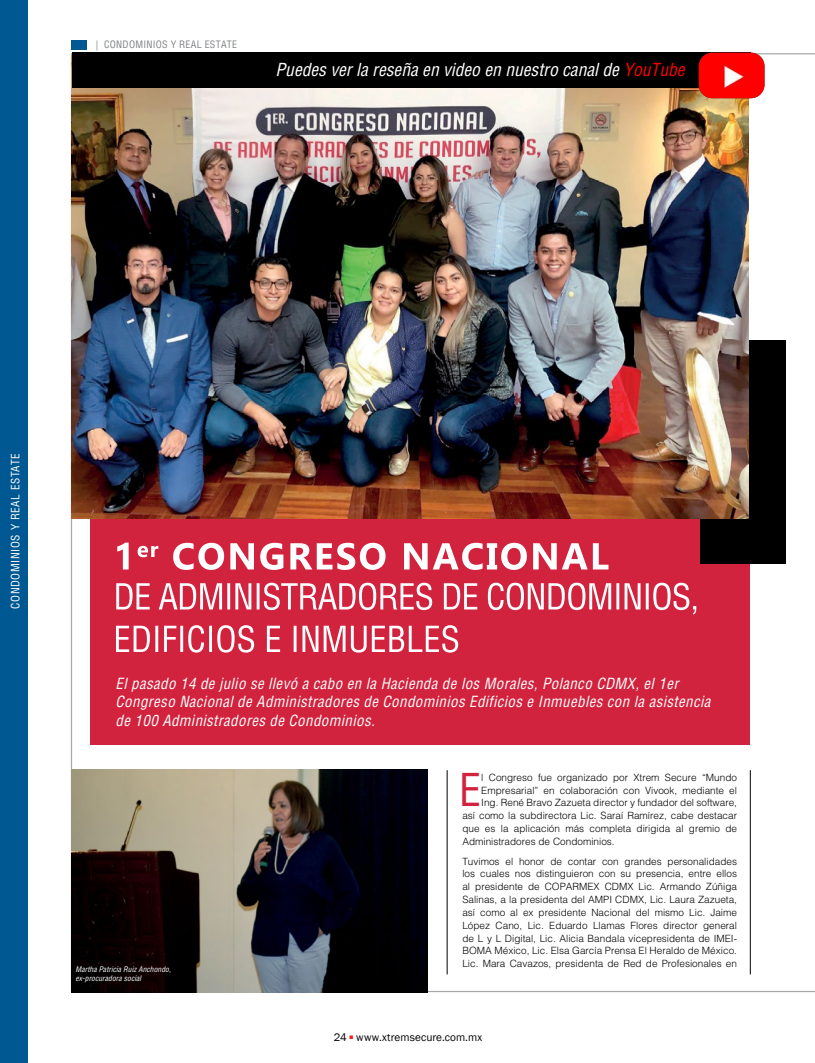
<style>
.page{position:relative;width:815px;height:1063px;background:#fff}
.page>*{position:absolute;margin:0;border:0;box-sizing:border-box;transform-origin:0 0}
.t1{font:condensed 44.12px "Helvetica LT Std";color:#d1223e}
.t2{font:italic condensed 17.5px "Helvetica LT Std";color:#fff}
.t3{font:italic condensed 15px/18.8px "Helvetica LT Std";letter-spacing:.025em;color:#fff}
.t4{font:11.25px "Franklin Gothic";letter-spacing:.01em;color:#000}
.t5{font:condensed 11.25px "Helvetica LT Std";letter-spacing:.05em;color:#fff}
.t6{font:300 10px/12.8px "Helvetica LT Std";color:#000;text-align:justify}
.t7{font:condensed 10px "Helvetica LT Std";letter-spacing:.025em;color:#808285}
.t8{font:italic condensed 7.5px/9px "Helvetica LT Std";letter-spacing:.01em;color:#fff}
.s1{color:#f00}
</style>
<div class="page">
<div style="left:0;top:0;width:28px;height:1063px;background:#005892"></div>
<div style="left:90px;top:443px;width:660px;height:301px;background:#d1223e"></div>
<div style="left:701px;top:340px;width:85px;height:223px;background:#000"></div>
<div style="left:71px;top:40px;width:15px;height:10px;background:#005892"></div>
<img style="left:71px;top:55px;width:678px;height:463px">
<svg style="left:116px;top:625px;width:342px;height:28px"></svg>
<svg style="left:116px;top:583px;width:580px;height:32px"></svg>
<svg style="left:117px;top:543px;width:491px;height:27px"></svg>
<img style="left:71px;top:769px;width:357px;height:223px">
<hr style="left:447px;top:770px;width:1px;height:204px;background:#000">
<hr style="left:750px;top:770px;width:1px;height:204px;background:#000">
<div style="left:72px;top:53px;width:679px;height:35px;background:#000"></div>
<img style="left:699px;top:53px;width:65px;height:45px">
<p class="t7" style="left:96px;top:38px;width:143px">| CONDOMINIOS Y REAL ESTATE</p>
<h2 class="t2" style="left:276px;top:58px;width:411px">Puedes ver la reseña en video en nuestro canal de <span class="s1">YouTube</span></h2>
<p class="t5" style="left:8px;top:609px;width:157px;rotate:-90deg">CONDOMINIOS Y REAL ESTATE</p>
<h3 class="t3" style="left:116px;top:674px;width:596px">El pasado 14 de julio se llevó a cabo en la Hacienda de los Morales, Polanco CDMX, el 1er<br>Congreso Nacional de Administradores de Condominios Edificios e Inmuebles con la asistencia de 100 Administradores de Condominios.</h3>
<p class="t8" style="left:75px;top:965px;width:97px">Martha Patricia Ruiz Anchondo, ex-procuradora social</p>
<h1 class="t1" style="left:459px;top:763px;width:24px">E</h1>
<p class="t6" style="left:481px;top:771px;width:257px">l Congreso fue organizado por Xtrem Secure “Mundo</p>
<p class="t6" style="left:481px;top:783px;width:257px">Empresarial” en colaboración con Vivook, mediante el</p>
<p class="t6" style="left:481px;top:796px;width:257px">Ing. René Bravo Zazueta director y fundador del software,</p>
<p class="t6" style="left:462px;top:809px;width:276px">así como la subdirectora Lic. Saraí Ramírez, cabe destacar</p>
<p class="t6" style="left:462px;top:822px;width:276px">que es la aplicación más completa dirigida al gremio de</p>
<p class="t6" style="left:462px;top:835px;width:154px">Administradores de Condominios.</p>
<p class="t6" style="left:462px;top:855px;width:276px">Tuvimos el honor de contar con grandes personalidades los cuales nos distinguieron con su presencia, entre ellos al presidente de COPARMEX CDMX Lic. Armando Zúñiga Salinas, a la presidenta del AMPI CDMX, Lic. Laura Zazueta, así como al ex presidente Nacional del mismo Lic. Jaime López Cano, Lic. Eduardo Llamas Flores director general de L y L Digital, Lic. Alicia Bandala vicepresidenta de IMEI-BOMA México, Lic. Elsa García Prensa El Heraldo de México.<br>Lic. Mara Cavazos, presidenta de Red de Profesionales en</p>
<p class="t4" style="left:334px;top:1031px;width:150px">24 <sup>■</sup> www.xtremsecure.com.mx</p>
</div>
